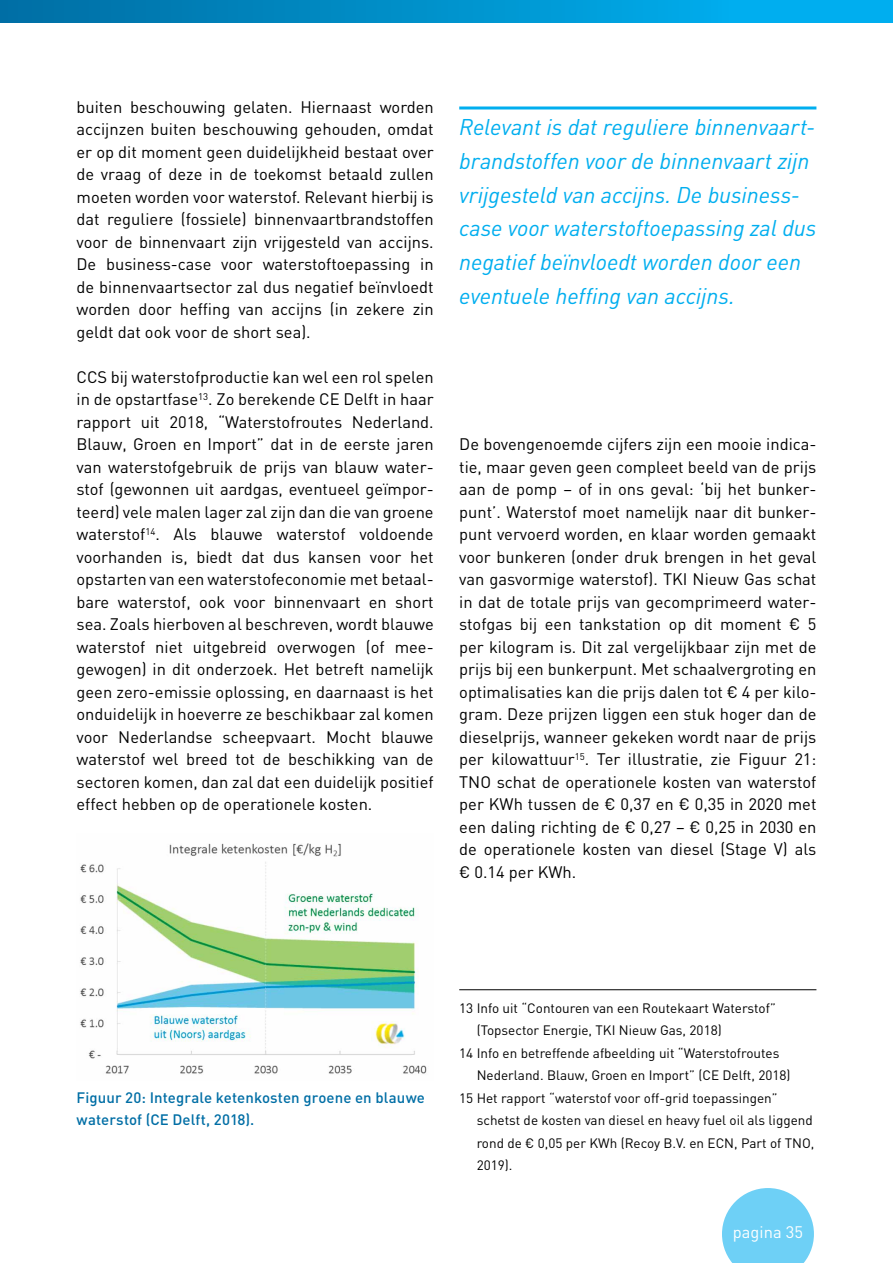
<style>
.page{position:relative;width:893px;height:1263px;background:#fff}
.page>*{position:absolute;margin:0;border:0;box-sizing:border-box;transform-origin:0 0}
.t1{font:italic 22.5px/33.8px "DIN";letter-spacing:-.005em;color:#00aeef}
.t2{font:16.5px/22.5px "DIN";color:#000;text-align:justify}
.t3{font:16.5px "DIN";color:#fff}
.t4{font:500 15px/22.5px "DIN";letter-spacing:.005em;color:#006ea5}
.t5{font:13.5px "DIN";color:#000}
</style>
<div class="page">
<img style="left:80px;top:843px;width:347px;height:231px">
<hr style="left:459px;top:989px;width:357px;height:1px;background:#000">
<hr style="left:459px;top:106px;width:357px;height:3px;background:#00aeef">
<svg style="left:722px;top:1188px;width:92px;height:75px;background:#85d7f7"></svg>
<div style="left:0;top:0;width:893px;height:23px;background:linear-gradient(to right,#006fa3,#00b6f8)"></div>
<p class="t2" style="left:77px;top:95px;width:359px">buiten beschouwing gelaten. Hiernaast worden accijnzen buiten beschouwing gehouden, omdat er op dit moment geen duidelijkheid bestaat over de vraag of deze in de toekomst betaald zullen moeten worden voor waterstof. Relevant hierbij is dat reguliere (fossiele) binnenvaartbrandstoffen voor de binnenvaart zijn vrijgesteld van accijns.<br>De business-case voor waterstoftoepassing in de binnenvaartsector zal dus negatief beïnvloedt worden door heffing van accijns (in zekere zin geldt dat ook voor de short sea).</p>
<p class="t2" style="left:77px;top:365px;width:359px;text-align:left">CCS bij waterstofproductie kan wel een rol spelen in de opstartfase<sup>13</sup>. Zo berekende CE Delft in haar rapport uit 2018, “Waterstofroutes Nederland.<br>Blauw, Groen en Import” dat in de eerste jaren van waterstofgebruik de prijs van blauw water&shy;stof (gewonnen uit aardgas, eventueel geïmpor&shy;teerd) vele malen lager zal zijn dan die van groene waterstof<sup>14</sup>. Als blauwe waterstof voldoende voorhanden is, biedt dat dus kansen voor het opstarten van een waterstofeconomie met betaal&shy;bare waterstof, ook voor binnenvaart en short sea. Zoals hierboven al beschreven, wordt blauwe waterstof niet uitgebreid overwogen (of mee&shy;gewogen) in dit onderzoek. Het betreft namelijk geen zero-emissie oplossing, en daarnaast is het onduidelijk in hoeverre ze beschikbaar zal komen voor Nederlandse scheepvaart. Mocht blauwe waterstof wel breed tot de beschikking van de sectoren komen, dan zal dat een duidelijk positief effect hebben op de operationele kosten.</p>
<h1 class="t1" style="left:459px;top:110px;width:359px">Relevant is dat reguliere binnenvaart&shy;brandstoffen voor de binnenvaart zijn vrijgesteld van accijns. De business&shy;case voor waterstoftoepassing zal dus negatief beïnvloedt worden door een eventuele heffing van accijns.</h1>
<p class="t2" style="left:459px;top:432px;width:359px">De bovengenoemde cijfers zijn een mooie indica&shy;tie, maar geven geen compleet beeld van de prijs aan de pomp – of in ons geval: ‘bij het bunker&shy;punt’. Waterstof moet namelijk naar dit bunker&shy;punt vervoerd worden, en klaar worden gemaakt voor bunkeren (onder druk brengen in het geval van gasvormige waterstof). TKI Nieuw Gas schat in dat de totale prijs van gecomprimeerd water&shy;stofgas bij een tankstation op dit moment € 5 per kilogram is. Dit zal vergelijkbaar zijn met de prijs bij een bunkerpunt. Met schaalvergroting en optimalisaties kan die prijs dalen tot € 4 per kilo&shy;gram. Deze prijzen liggen een stuk hoger dan de dieselprijs, wanneer gekeken wordt naar de prijs per kilowattuur<sup>15</sup>. Ter illustratie, zie Figuur 21:<br>TNO schat de operationele kosten van waterstof per KWh tussen de € 0,37 en € 0,35 in 2020 met een daling richting de € 0,27 – € 0,25 in 2030 en de operationele kosten van diesel (Stage V) als € 0.14 per KWh.</p>
<p class="t4" style="left:77px;top:1085px;width:350px">Figuur 20: Integrale ketenkosten groene en blauwe waterstof (CE Delft, 2018).</p>
<p class="t5" style="left:459px;top:999px;width:318px">13 Info uit “Contouren van een Routekaart Waterstof”</p>
<p class="t5" style="left:477px;top:1022px;width:247px">(Topsector Energie, TKI Nieuw Gas, 2018)</p>
<p class="t5" style="left:459px;top:1044px;width:322px">14 Info en betreffende afbeelding uit “Waterstofroutes</p>
<p class="t5" style="left:477px;top:1067px;width:315px">Nederland. Blauw, Groen en Import” (CE Delft, 2018)</p>
<p class="t5" style="left:459px;top:1089px;width:320px">15 Het rapport “waterstof voor off-grid toepassingen”</p>
<p class="t5" style="left:477px;top:1112px;width:338px">schetst de kosten van diesel en heavy fuel oil als liggend</p>
<p class="t5" style="left:477px;top:1134px;width:339px">rond de € 0,05 per KWh (Recoy B.V. en ECN, Part of TNO,</p>
<p class="t5" style="left:477px;top:1157px;width:37px">2019).</p>
<p class="t3" style="left:733px;top:1221px;width:72px">pagina 35</p>
</div>
